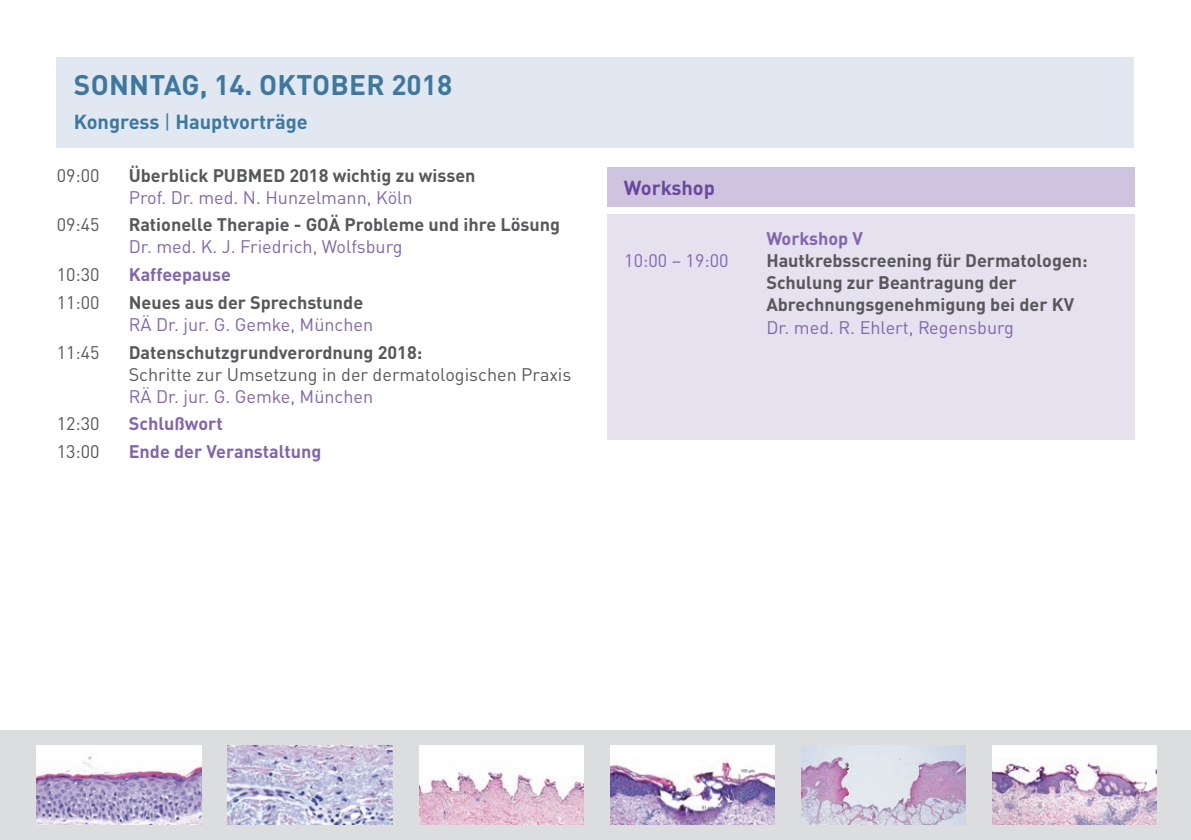
<style>
.page{position:relative;width:1191px;height:840px;background:#fff}
.page>*{position:absolute;margin:0;border:0;box-sizing:border-box;transform-origin:0 0}
.t1{font:700 28px "DINOT";letter-spacing:.01em;color:#3e789f}
.t2{font:700 20px "DINOT";color:#3e789f}
.t3{font:700 20px "DINOT";color:#6a499d}
.t4{font:700 18px/22px "DINOT";color:#57585a}
.t5{font:18px "DINOT";color:#8166ad}
.t6{font:18px "DINOT";color:#57585a}
.t7{font:700 18px "DINOT";color:#8166ad}
.s1{font-weight:400}
</style>
<div class="page">
<div style="left:0;top:730px;width:1191px;height:109px;background:#dcdddf"></div>
<img style="left:37px;top:745px;width:164px;height:79px">
<img style="left:228px;top:745px;width:164px;height:79px">
<img style="left:419px;top:745px;width:164px;height:79px">
<img style="left:992px;top:745px;width:165px;height:79px">
<img style="left:801px;top:745px;width:164px;height:79px">
<img style="left:610px;top:745px;width:164px;height:79px">
<div style="left:607px;top:214px;width:527px;height:225px;background:#e5e1ef"></div>
<div style="left:57px;top:57px;width:1077px;height:90px;background:#e1e8f1"></div>
<div style="left:607px;top:167px;width:527px;height:40px;background:#cec4e0"></div>
<h1 class="t1" style="left:74px;top:67px;width:380px">SONNTAG, 14. OKTOBER 2018</h1>
<p class="t2" style="left:74px;top:108px;width:235px">Kongress <span class="s1">|</span> Hauptvorträge</p>
<p class="t6" style="left:57px;top:164px;width:44px">09:00</p>
<p class="t4" style="left:129px;top:163px;width:348px">Überblick PUBMED 2018 wichtig zu wissen</p>
<p class="t5" style="left:129px;top:186px;width:285px">Prof. Dr. med. N. Hunzelmann, Köln</p>
<p class="t6" style="left:57px;top:213px;width:44px">09:45</p>
<p class="t4" style="left:129px;top:213px;width:433px">Rationelle Therapie - GOÄ Probleme und ihre Lösung</p>
<p class="t5" style="left:129px;top:235px;width:275px">Dr. med. K. J. Friedrich, Wolfsburg</p>
<p class="t6" style="left:57px;top:263px;width:44px">10:30</p>
<p class="t7" style="left:129px;top:263px;width:104px">Kaffeepause</p>
<p class="t6" style="left:57px;top:291px;width:44px">11:00</p>
<p class="t4" style="left:129px;top:290px;width:236px">Neues aus der Sprechstunde</p>
<p class="t5" style="left:129px;top:313px;width:246px">RÄ Dr. jur. G. Gemke, München</p>
<p class="t6" style="left:57px;top:340px;width:44px">11:45</p>
<p class="t4" style="left:129px;top:340px;width:295px">Datenschutzgrundverordnung 2018:</p>
<p class="t6" style="left:129px;top:362px;width:444px">Schritte zur Umsetzung in der dermatologischen Praxis</p>
<p class="t5" style="left:129px;top:384px;width:246px">RÄ Dr. jur. G. Gemke, München</p>
<p class="t6" style="left:57px;top:412px;width:44px">12:30</p>
<p class="t7" style="left:129px;top:412px;width:95px">Schlußwort</p>
<p class="t6" style="left:57px;top:440px;width:44px">13:00</p>
<p class="t7" style="left:129px;top:439px;width:194px">Ende der Veranstaltung</p>
<p class="t3" style="left:624px;top:174px;width:93px">Workshop</p>
<p class="t7" style="left:766px;top:227px;width:98px">Workshop V</p>
<p class="t5" style="left:624px;top:249px;width:106px">10:00 – 19:00</p>
<p class="t4" style="left:766px;top:249px;width:323px">Hautkrebsscreening für Dermatologen:<br>Schulung zur Beantragung der<br>Abrechnungsgenehmigung bei der KV</p>
<p class="t5" style="left:766px;top:315px;width:249px">Dr. med. R. Ehlert, Regensburg</p>
</div>
